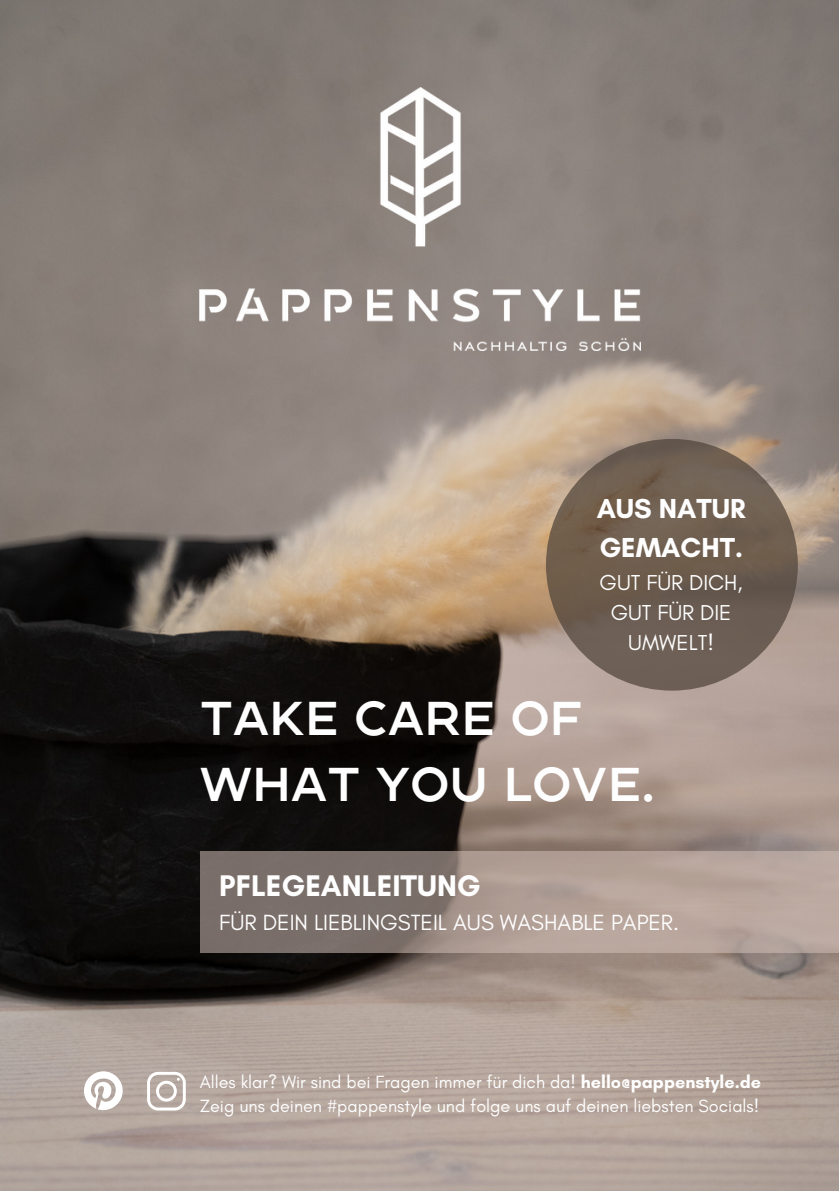
<style>
.page{position:relative;width:839px;height:1191px;background:#fff}
.page>*{position:absolute;margin:0;border:0;box-sizing:border-box;transform-origin:0 0}
.t1{font:47.4px/65.8px "Conneqt";color:#fefefe}
.t2{font:700 30.4px "Glacial Indifference";color:#fefefe}
.t3{font:700 28px "Glacial Indifference";color:#fefefe}
.t4{font:22.4px "Glacial Indifference";color:#fefefe}
.t5{font:22px "Glacial Indifference";color:#fefefe}
.t6{font:18px "Glacial Indifference";color:#fefefe}
.s1{font-weight:700}
</style>
<div class="page">
<img style="left:0;top:0;width:838px;height:1191px">
<img style="left:200px;top:88px;width:441px;height:262px">
<svg style="left:200px;top:851px;width:638px;height:102px"></svg>
<svg style="left:147px;top:1072px;width:39px;height:39px"></svg>
<svg style="left:84px;top:1071px;width:39px;height:39px"></svg>
<div style="left:546px;top:439px;width:251px;height:252px;background:#6e5e51;border-radius:50%"></div>
<p class="t3" style="left:596px;top:491px;width:150px">AUS NATUR</p>
<p class="t3" style="left:599px;top:530px;width:145px">GEMACHT.</p>
<p class="t5" style="left:599px;top:569px;width:144px">GUT FÜR DICH,</p>
<p class="t5" style="left:610px;top:599px;width:122px">GUT FÜR DIE</p>
<p class="t5" style="left:628px;top:629px;width:87px">UMWELT!</p>
<p class="t1" style="left:200px;top:683px;width:455px">TAKE CARE OF<br>WHAT YOU LOVE.</p>
<p class="t2" style="left:219px;top:867px;width:263px">PFLEGEANLEITUNG</p>
<p class="t4" style="left:219px;top:909px;width:461px">FÜR DEIN LIEBLINGSTEIL AUS WASHABLE PAPER.</p>
<p class="t6" style="left:200px;top:1070px;width:563px">Alles klar? Wir sind bei Fragen immer für dich da! <span class="s1">hello@pappenstyle.de</span></p>
<p class="t6" style="left:200px;top:1094px;width:561px">Zeig uns deinen #pappenstyle und folge uns auf deinen liebsten Socials!</p>
</div>
